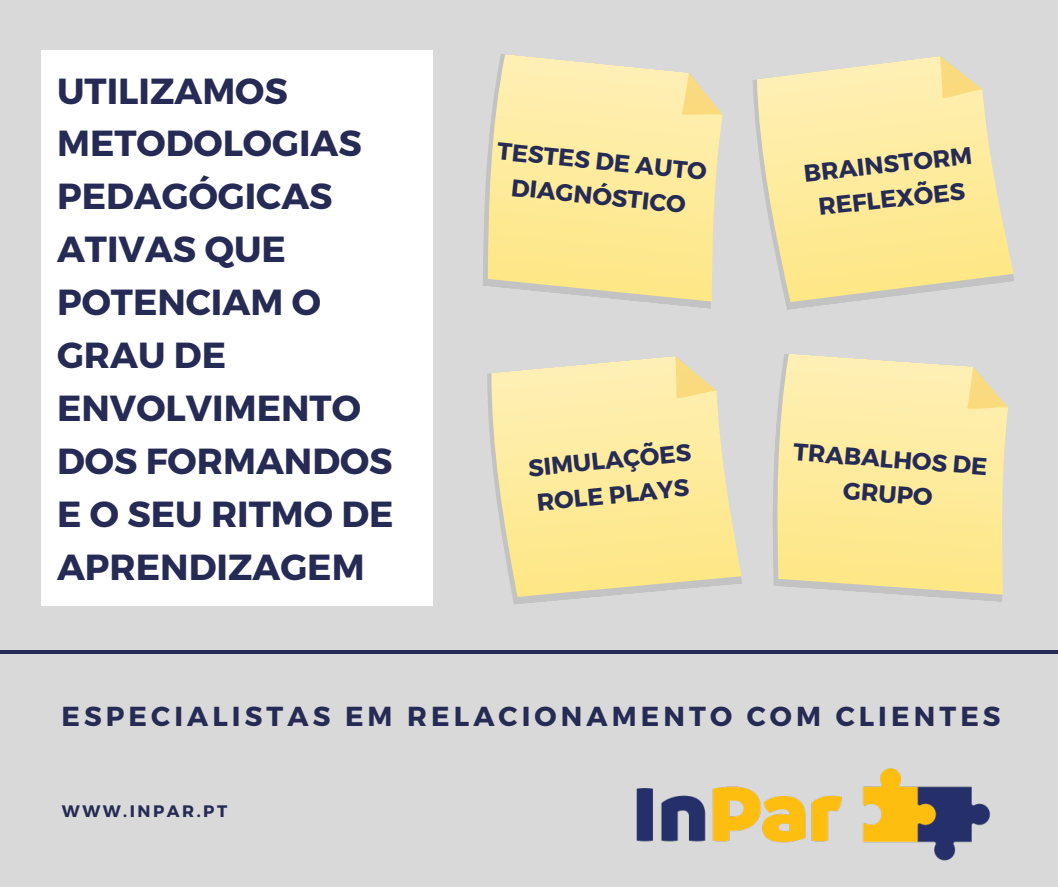
<style>
.page{position:relative;width:1058px;height:887px;background:#fff}
.page>*{position:absolute;margin:0;border:0;box-sizing:border-box;transform-origin:0 0}
.t1{font:700 36.3px/52.8px "Montserrat";color:#252b55}
.t2{font:700 27.45px "Montserrat";letter-spacing:.15em;color:#252b55}
.t3{font:700 24.15px/34.8px "Montserrat";color:#252b55;text-align:center}
.t4{font:700 16.65px "Montserrat";letter-spacing:.15em;color:#252b55}
</style>
<div class="page">
<div style="left:0;top:0;width:1058px;height:886px;background:#d9d9d9"></div>
<hr style="left:0;top:650px;width:1058px;height:3px;background:#252b55">
<img style="left:636px;top:768px;width:355px;height:93px">
<svg style="left:639px;top:301px;width:73px;height:8px"></svg>
<svg style="left:483px;top:54px;width:240px;height:247px"></svg>
<svg style="left:681px;top:72px;width:42px;height:46px"></svg>
<svg style="left:753px;top:57px;width:260px;height:246px"></svg>
<svg style="left:937px;top:56px;width:46px;height:42px"></svg>
<svg style="left:487px;top:356px;width:254px;height:242px"></svg>
<svg style="left:672px;top:356px;width:45px;height:42px"></svg>
<svg style="left:898px;top:594px;width:105px;height:8px"></svg>
<svg style="left:773px;top:354px;width:235px;height:240px"></svg>
<svg style="left:967px;top:366px;width:41px;height:45px"></svg>
<div style="left:41px;top:50px;width:392px;height:555px;background:#fff"></div>
<p class="t1" style="left:57px;top:62px;width:338px">UTILIZAMOS<br>METODOLOGIAS<br>PEDAGÓGICAS<br>ATIVAS QUE<br>POTENCIAM O<br>GRAU DE<br>ENVOLVIMENTO<br>DOS FORMANDOS<br>E O SEU RITMO DE<br>APRENDIZAGEM</p>
<p class="t3" style="left:499px;top:132px;width:212px;rotate:6deg">TESTES DE AUTO<br>DIAGNÓSTICO</p>
<p class="t3" style="left:802px;top:154px;width:171px;rotate:-6deg">BRAINSTORM<br>REFLEXÕES</p>
<p class="t3" style="left:526px;top:450px;width:165px;text-align:left;rotate:-6deg">SIMULAÇÕES<br>ROLE PLAYS</p>
<p class="t3" style="left:794px;top:433px;width:196px;rotate:4deg">TRABALHOS DE<br>GRUPO</p>
<p class="t2" style="left:61px;top:698px;width:940px">ESPECIALISTAS EM RELACIONAMENTO COM CLIENTES</p>
<p class="t4" style="left:62px;top:800px;width:167px">WWW.INPAR.PT</p>
</div>
